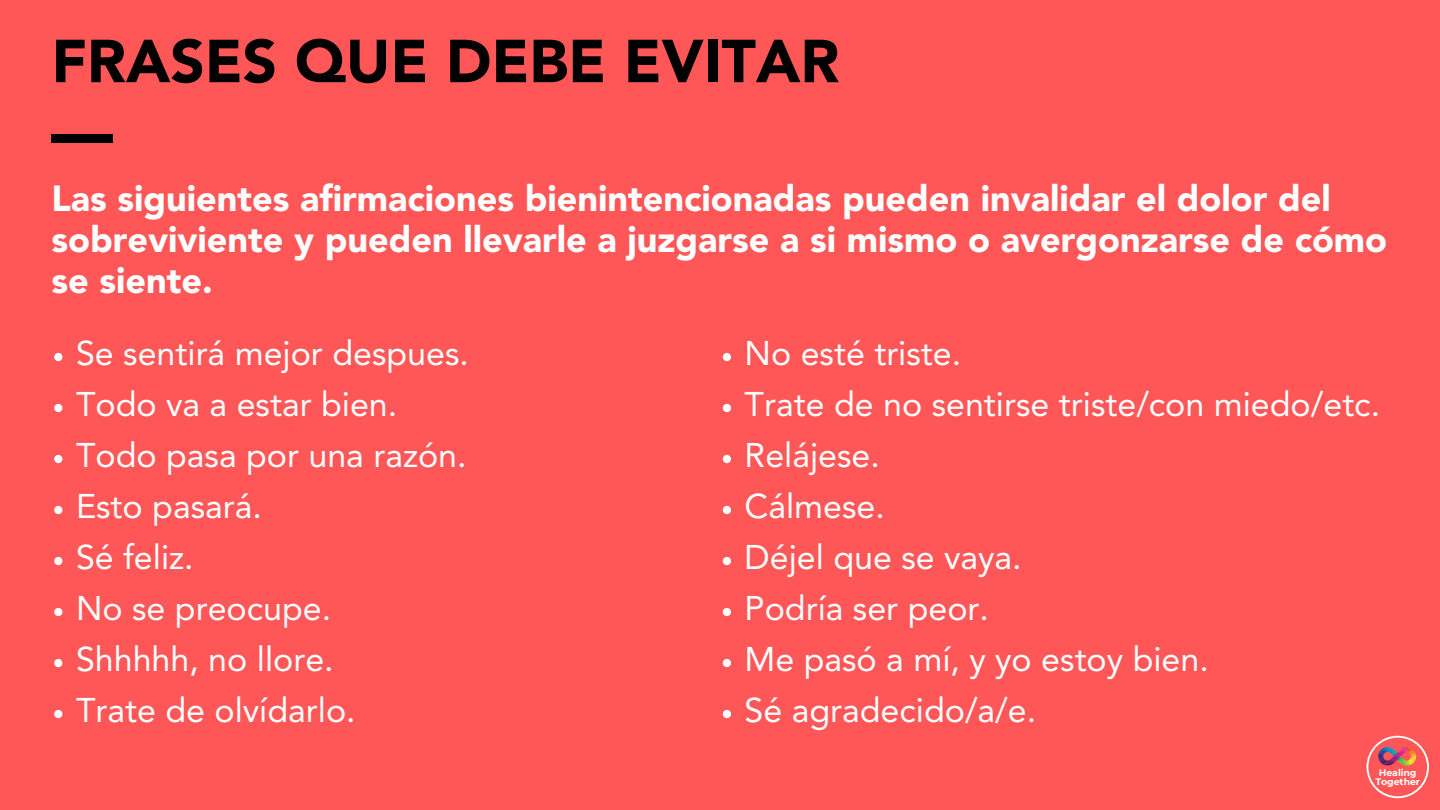
<style>
.page{position:relative;width:1440px;height:810px;background:#ff5757}
.page>*{position:absolute;margin:0;border:0;box-sizing:border-box;transform-origin:0 0}
.t1{font:900 60px "Avenir LT Std";color:#000}
.t2{font:900 36px/41.2px "Avenir LT Std";color:#fff}
.t3{font:34px/51px "Avenir LT Std";color:#fff}
.t4{font:700 9.4px/9.3px "Montserrat";letter-spacing:-.01em;color:#fff;text-align:center}
</style>
<div class="page">
<div style="left:51px;top:135px;width:62px;height:8px;background:#000"></div>
<svg style="left:54px;top:353px;width:8px;height:8px"></svg>
<svg style="left:54px;top:404px;width:8px;height:8px"></svg>
<svg style="left:54px;top:455px;width:8px;height:8px"></svg>
<svg style="left:54px;top:506px;width:8px;height:8px"></svg>
<svg style="left:54px;top:557px;width:8px;height:8px"></svg>
<svg style="left:54px;top:608px;width:8px;height:8px"></svg>
<svg style="left:54px;top:659px;width:8px;height:8px"></svg>
<svg style="left:54px;top:710px;width:8px;height:8px"></svg>
<svg style="left:723px;top:353px;width:8px;height:8px"></svg>
<svg style="left:723px;top:404px;width:8px;height:8px"></svg>
<svg style="left:723px;top:455px;width:8px;height:8px"></svg>
<svg style="left:723px;top:506px;width:8px;height:8px"></svg>
<svg style="left:723px;top:557px;width:8px;height:8px"></svg>
<svg style="left:723px;top:608px;width:8px;height:8px"></svg>
<svg style="left:723px;top:659px;width:8px;height:8px"></svg>
<svg style="left:723px;top:710px;width:8px;height:8px"></svg>
<svg style="left:1366px;top:736px;width:63px;height:62px"></svg>
<img style="left:1368px;top:745px;width:59px;height:22px">
<h1 class="t1" style="left:51px;top:37px;width:789px">FRASES QUE DEBE EVITAR</h1>
<p class="t2" style="left:51px;top:181px;width:1337px">Las siguientes afirmaciones bienintencionadas pueden invalidar el dolor del sobreviviente y pueden llevarle a juzgarse a si mismo o avergonzarse de cómo se siente.</p>
<p class="t3" style="left:76px;top:331px;width:395px">Se sentirá mejor despues.<br>Todo va a estar bien.<br>Todo pasa por una razón.<br>Esto pasará.<br>Sé feliz.<br>No se preocupe.<br>Shhhhh, no llore.<br>Trate de olvídarlo.</p>
<p class="t3" style="left:745px;top:331px;width:637px">No esté triste.<br>Trate de no sentirse triste/con miedo/etc.<br>Relájese.<br>Cálmese.<br>Déjel que se vaya.<br>Podría ser peor.<br>Me pasó a mí, y yo estoy bien.<br>Sé agradecido/a/e.</p>
<p class="t4" style="left:1375px;top:768px;width:46px">Healing<br>Together</p>
</div>
